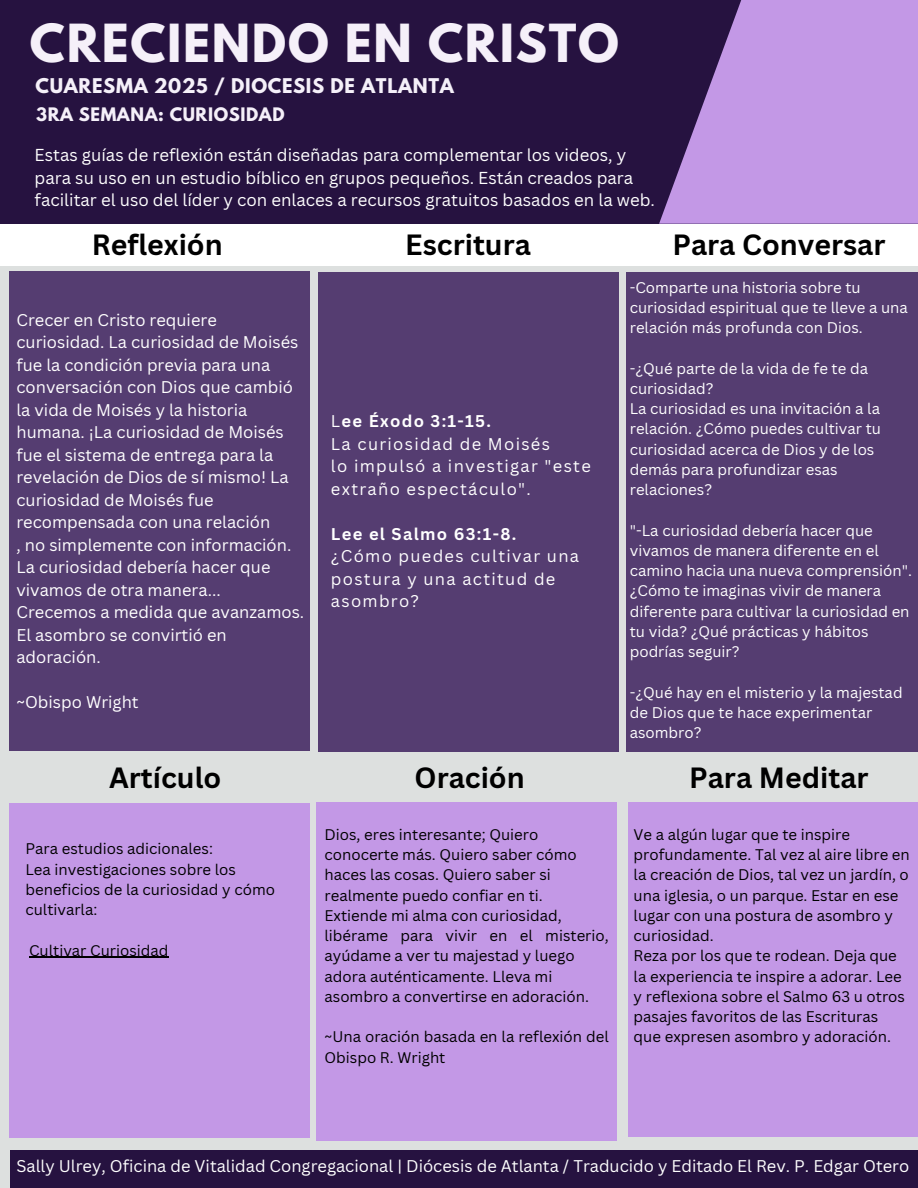
<style>
.page{position:relative;width:918px;height:1188px;background:#dde0df}
.page>*{position:absolute;margin:0;border:0;box-sizing:border-box;transform-origin:0 0}
.t1{font:700 46.5px "League Spartan";letter-spacing:.035em;color:#f5f0f9}
.t2{font:700 28.5px "Canva Sans";color:#000}
.t3{font:700 18px "League Spartan";letter-spacing:.035em;color:#f5f0f9}
.t4{font:16.8px/22.5px "Canva Sans";color:#fff}
.t5{font:16.5px/22.5px "Canva Sans";color:#fff}
.t6{font:16.5px/22.5px "Canva Sans";letter-spacing:.08em;color:#fff}
.t7{font:700 16.5px "League Spartan";letter-spacing:.035em;color:#f5f0f9}
.t8{font:15px/20.2px "Canva Sans";color:#000}
.t9{font:15px/20.2px "Canva Sans";color:#fff}
.s1{font-weight:700}
</style>
<div class="page">
<div style="left:0;top:224px;width:918px;height:42px;background:#fff"></div>
<div style="left:0;top:0;width:918px;height:224px;background:#261240"></div>
<div style="left:10px;top:1151px;width:908px;height:37px;background:#261240"></div>
<div style="left:9px;top:272px;width:300px;height:479px;background:#553d71"></div>
<div style="left:318px;top:272px;width:301px;height:479px;background:#553d71"></div>
<div style="left:626px;top:272px;width:292px;height:479px;background:#553d71"></div>
<div style="left:9px;top:804px;width:300px;height:334px;background:#c398e6"></div>
<div style="left:317px;top:802px;width:300px;height:338px;background:#c398e6"></div>
<div style="left:629px;top:802px;width:289px;height:334px;background:#c398e6"></div>
<svg style="left:659px;top:0;width:259px;height:224px;fill:#c398e6"></svg>
<hr style="left:29px;top:957px;width:140px;height:1px;background:#000">
<h4 class="t1" style="left:30px;top:21px;width:591px">CRECIENDO EN CRISTO</h4>
<h2 class="t3" style="left:36px;top:77px;width:420px">CUARESMA 2025 / DIOCESIS DE ATLANTA</h2>
<h2 class="t7" style="left:36px;top:106px;width:250px">3RA SEMANA: CURIOSIDAD</h2>
<h2 class="t4" style="left:35px;top:143px;width:622px">Estas guías de reflexión están diseñadas para complementar los videos, y para su uso en un estudio bíblico en grupos pequeños. Están creados para facilitar el uso del líder y con enlaces a recursos gratuitos basados en la web.</h2>
<h4 class="t2" style="left:92px;top:225px;width:133px">Reflexión</h4>
<h4 class="t2" style="left:672px;top:225px;width:215px">Para Conversar</h4>
<h2 class="t9" style="left:630px;top:277px;width:233px">-Comparte una historia sobre tu</h2>
<p class="t9" style="left:630px;top:297px;width:280px">curiosidad espiritual que te lleve a una</p>
<p class="t9" style="left:630px;top:317px;width:235px">relación más profunda con Dios.</p>
<p class="t9" style="left:630px;top:358px;width:240px">-¿Qué parte de la vida de fe te da curiosidad?</p>
<p class="t9" style="left:630px;top:398px;width:253px">La curiosidad es una invitación a la relación. ¿Cómo puedes cultivar tu curiosidad acerca de Dios y de los demás para profundizar esas</p>
<p class="t9" style="left:630px;top:479px;width:84px">relaciones?</p>
<p class="t9" style="left:630px;top:520px;width:284px">"-La curiosidad debería hacer que vivamos de manera diferente en el camino hacia una nueva comprensión". ¿Cómo te imaginas vivir de manera diferente para cultivar la curiosidad en tu vida? ¿Qué prácticas y hábitos podrías seguir?</p>
<p class="t9" style="left:630px;top:682px;width:274px">-¿Qué hay en el misterio y la majestad de Dios que te hace experimentar asombro?</p>
<h1 class="t2" style="left:405px;top:225px;width:127px">Escritura</h1>
<h3 class="t5" style="left:16px;top:308px;width:289px">Crecer en Cristo requiere curiosidad. La curiosidad de Moisés fue la condición previa para una conversación con Dios que cambió la vida de Moisés y la historia humana. ¡La curiosidad de Moisés fue el sistema de entrega para la revelación de Dios de sí mismo! La curiosidad de Moisés fue recompensada con una relación<br>, no simplemente con información.<br>La curiosidad debería hacer que vivamos de otra manera...<br>Crecemos a medida que avanzamos.<br>El asombro se convirtió en adoración.</h3>
<h3 class="t5" style="left:16px;top:691px;width:124px">~Obispo Wright</h3>
<p class="t6" style="left:331px;top:409px;width:261px">L<span class="s1">ee Éxodo 3:1-15.<br></span>La curiosidad de Moisés<br>lo impulsó a investigar "este extraño espectáculo".</p>
<p class="t6" style="left:331px;top:522px;width:250px"><span class="s1">Lee el Salmo 63:1-8. </span>¿Cómo puedes cultivar una postura y una actitud de asombro?</p>
<h4 class="t2" style="left:109px;top:757px;width:114px">Artículo</h4>
<h4 class="t2" style="left:415px;top:757px;width:112px">Oración</h4>
<h2 class="t2" style="left:689px;top:757px;width:181px">Para Meditar</h2>
<p class="t8" style="left:25px;top:838px;width:189px">Para estudios adicionales:</p>
<p class="t8" style="left:25px;top:859px;width:212px">Lea investigaciones sobre los</p>
<p class="t8" style="left:25px;top:879px;width:251px">beneficios de la curiosidad y cómo</p>
<p class="t8" style="left:25px;top:899px;width:73px">cultivarla:</p>
<p class="t8" style="left:29px;top:940px;width:141px">Cultivar Curiosidad</p>
<p class="t8" style="left:325px;top:824px;width:215px">Dios, eres interesante; Quiero</p>
<h2 class="t8" style="left:325px;top:844px;width:254px">conocerte más. Quiero saber cómo</h2>
<p class="t8" style="left:325px;top:864px;width:228px">haces las cosas. Quiero saber si</p>
<p class="t8" style="left:325px;top:885px;width:220px">realmente puedo confiar en ti.</p>
<p class="t8" style="left:325px;top:905px;width:239px">Extiende mi alma con curiosidad,</p>
<p class="t8" style="left:325px;top:925px;width:286px">libérame para vivir en el misterio, ayúdame a ver tu majestad y luego</p>
<p class="t8" style="left:325px;top:966px;width:266px">adora auténticamente. Lleva mi asombro a convertirse en adoración.</p>
<p class="t8" style="left:325px;top:1026px;width:286px">~Una oración basada en la reflexión del<br>Obispo R. Wright</p>
<p class="t8" style="left:634px;top:824px;width:218px">Ve a algún lugar que te inspire</p>
<p class="t8" style="left:634px;top:844px;width:278px">profundamente. Tal vez al aire libre en la creación de Dios, tal vez un jardín, o una iglesia, o un parque. Estar en ese lugar con una postura de asombro y curiosidad.</p>
<p class="t8" style="left:634px;top:945px;width:273px">Reza por los que te rodean. Deja que la experiencia te inspire a adorar. Lee y reflexiona sobre el Salmo 63 u otros pasajes favoritos de las Escrituras</p>
<p class="t8" style="left:634px;top:1026px;width:259px">que expresen asombro y adoración.</p>
<p class="t5" style="left:16px;top:1154px;width:894px">Sally Ulrey, Oficina de Vitalidad Congregacional | Diócesis de Atlanta / Traducido y Editado El Rev. P. Edgar Otero</p>
</div>
